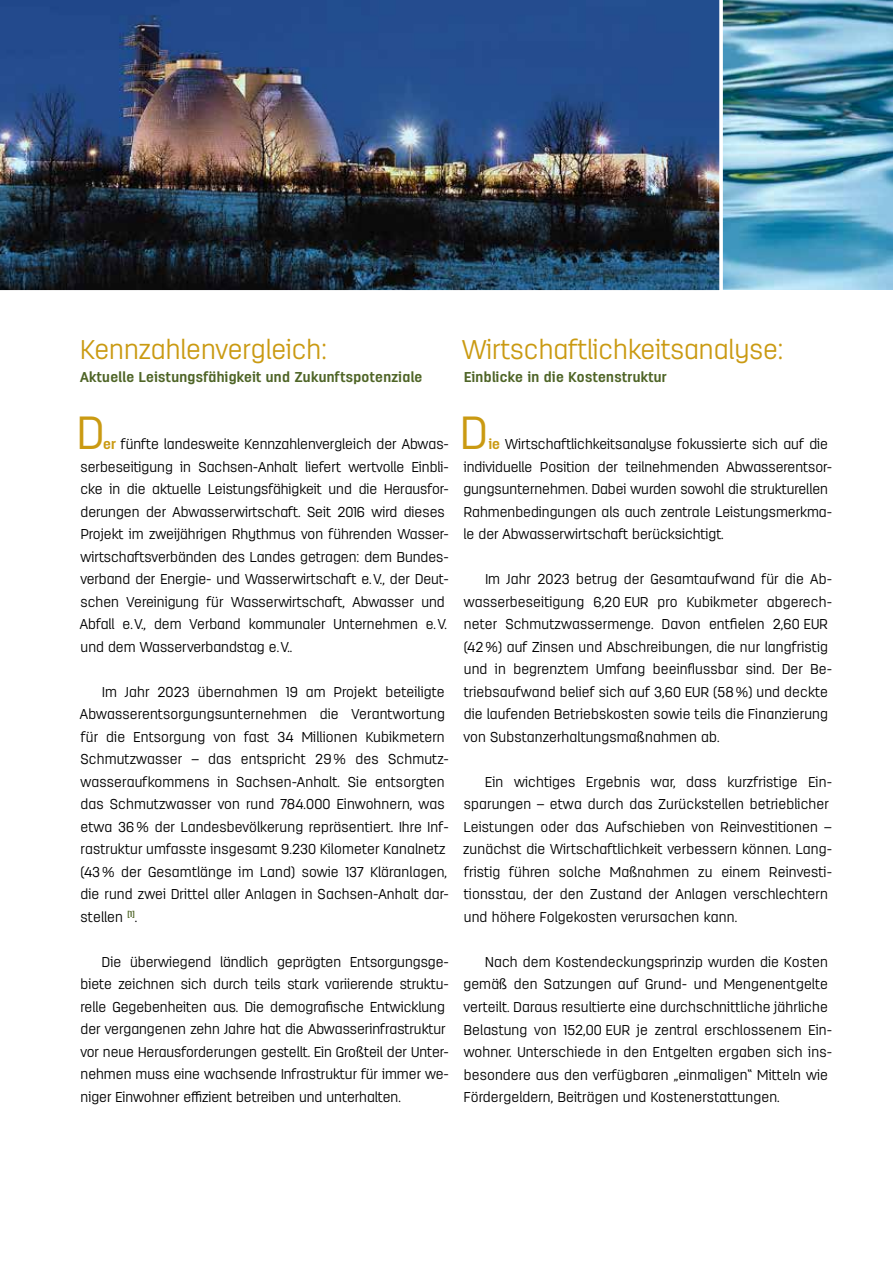
<style>
.page{position:relative;width:893px;height:1263px;background:#fff}
.page>*{position:absolute;margin:0;border:0;box-sizing:border-box;transform-origin:0 0}
.t1{font:300 46.35px "Antartida";color:#ca9a12}
.t2{font:300 27px "Antartida";color:#ca9a12}
.t3{font:300 14.25px/22.5px "Antartida";letter-spacing:.01em;color:#000}
.t4{font:700 14.25px "Antartida";letter-spacing:.025em;color:#4f6527}
.s1{font-weight:700;color:#ca9a12}
</style>
<div class="page">
<img style="left:725px;top:0;width:168px;height:289px">
<img style="left:0;top:0;width:725px;height:291px">
<h2 class="t2" style="left:81px;top:335px;width:248px">Kennzahlenvergleich:</h2>
<p class="t4" style="left:80px;top:369px;width:344px">Aktuelle Leistungsfähigkeit und Zukunftspotenziale</p>
<h1 class="t1" style="left:77px;top:407px;width:29px">D</h1>
<p class="t3" style="left:80px;top:433px;width:370px;text-indent:23px"><span class="s1">er</span> fünfte landesweite Kennzahlenvergleich der Abwas&shy;serbeseitigung in Sachsen-Anhalt liefert wertvolle Einbli&shy;cke in die aktuelle Leistungsfähigkeit und die Herausfor&shy;derungen der Abwasserwirtschaft. Seit 2016 wird dieses Projekt im zweijährigen Rhythmus von führenden Wasser&shy;wirtschaftsverbänden des Landes getragen: dem Bundes&shy;verband der Energie- und Wasserwirtschaft e.V., der Deut&shy;schen Vereinigung für Wasserwirtschaft, Abwasser und Abfall e.V., dem Verband kommunaler Unternehmen e.V. und dem Wasserverbandstag e.V..</p>
<p class="t3" style="left:80px;top:681px;width:370px;text-indent:22px">Im Jahr 2023 übernahmen 19 am Projekt beteiligte Abwasserentsorgungsunternehmen die Verantwortung für die Entsorgung von fast 34 Millionen Kubikmetern Schmutzwasser – das entspricht 29 % des Schmutz&shy;wasseraufkommens in Sachsen-Anhalt. Sie entsorgten das Schmutzwasser von rund 784.000 Einwohnern, was etwa 36% der Landesbevölkerung repräsentiert. Ihre Inf&shy;rastruktur umfasste insgesamt 9.230 Kilometer Kanalnetz (43% der Gesamtlänge im Land) sowie 137 Kläranlagen, die rund zwei Drittel aller Anlagen in Sachsen-Anhalt dar&shy;stellen <sup>[1]</sup>.</p>
<p class="t3" style="left:80px;top:951px;width:370px;text-indent:22px">Die überwiegend ländlich geprägten Entsorgungsge&shy;biete zeichnen sich durch teils stark variierende struktu&shy;relle Gegebenheiten aus. Die demografische Entwicklung der vergangenen zehn Jahre hat die Abwasserinfrastruktur vor neue Herausforderungen gestellt. Ein Großteil der Unter&shy;nehmen muss eine wachsende Infrastruktur für immer we&shy;niger Einwohner effizient betreiben und unterhalten.</p>
<h2 class="t2" style="left:462px;top:335px;width:323px">Wirtschaftlichkeitsanalyse:</h2>
<p class="t4" style="left:464px;top:369px;width:204px">Einblicke in die Kostenstruktur</p>
<h1 class="t1" style="left:460px;top:407px;width:29px">D</h1>
<p class="t3" style="left:463px;top:433px;width:370px;text-indent:25px"><span class="s1">ie</span> Wirtschaftlichkeitsanalyse fokussierte sich auf die individuelle Position der teilnehmenden Abwasserentsor&shy;gungsunternehmen. Dabei wurden sowohl die strukturellen Rahmenbedingungen als auch zentrale Leistungsmerkma&shy;le der Abwasserwirtschaft berücksichtigt.</p>
<p class="t3" style="left:463px;top:568px;width:370px;text-indent:22px">Im Jahr 2023 betrug der Gesamtaufwand für die Ab&shy;wasserbeseitigung 6,20 EUR pro Kubikmeter abgerech&shy;neter Schmutzwassermenge. Davon entfielen 2,60 EUR (42%) auf Zinsen und Abschreibungen, die nur langfristig und in begrenztem Umfang beeinflussbar sind. Der Be&shy;triebsaufwand belief sich auf 3,60 EUR (58%) und deckte die laufenden Betriebskosten sowie teils die Finanzierung von Substanzerhaltungsmaßnahmen ab.</p>
<p class="t3" style="left:463px;top:771px;width:371px;text-indent:22px">Ein wichtiges Ergebnis war, dass kurzfristige Ein&shy;sparungen – etwa durch das Zurückstellen betrieblicher Leistungen oder das Aufschieben von Reinvestitionen – zunächst die Wirtschaftlichkeit verbessern können. Lang&shy;fristig führen solche Maßnahmen zu einem Reinvesti&shy;tionsstau, der den Zustand der Anlagen verschlechtern und höhere Folgekosten verursachen kann.</p>
<p class="t3" style="left:463px;top:951px;width:370px;text-indent:22px">Nach dem Kostendeckungsprinzip wurden die Kosten gemäß den Satzungen auf Grund- und Mengenentgelte verteilt. Daraus resultierte eine durchschnittliche jährliche Belastung von 152,00 EUR je zentral erschlossenem Ein&shy;wohner. Unterschiede in den Entgelten ergaben sich ins&shy;besondere aus den verfügbaren „einmaligen“ Mitteln wie Fördergeldern, Beiträgen und Kostenerstattungen.</p>
</div>
